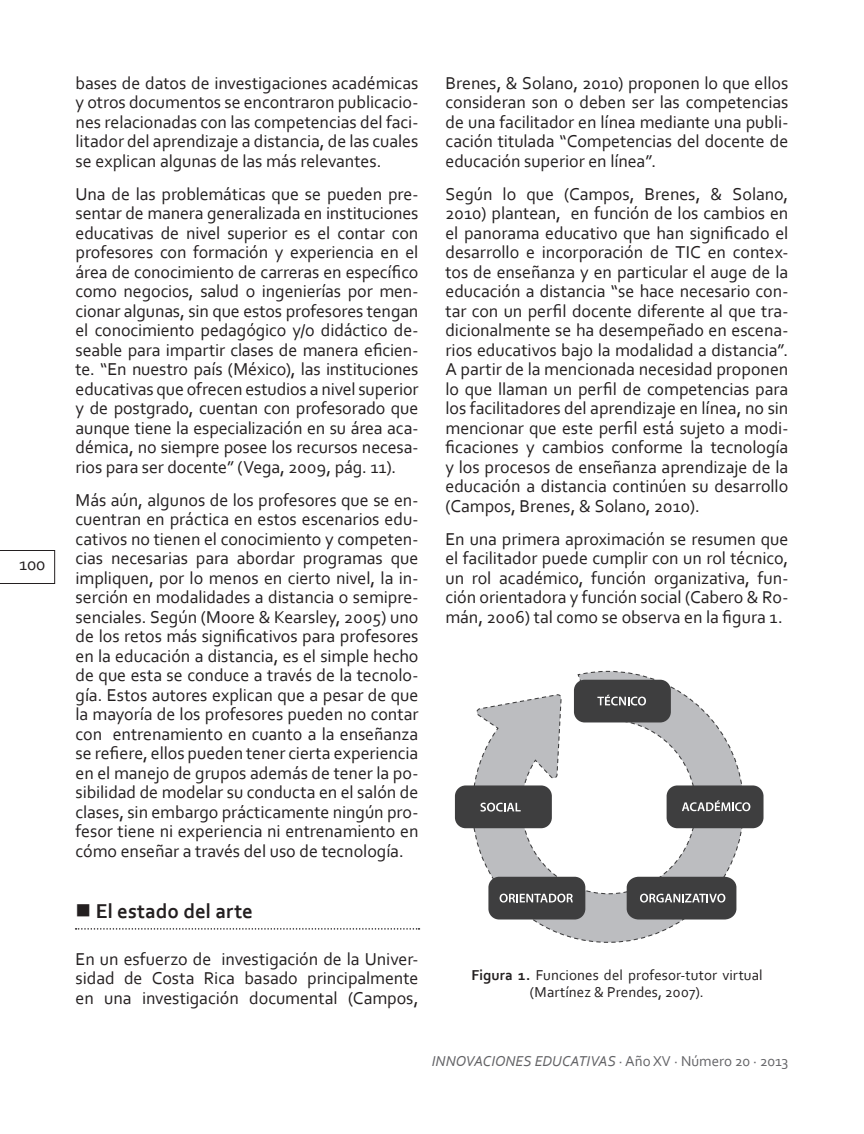
<style>
.page{position:relative;width:864px;height:1134px;background:#fff}
.page>*{position:absolute;margin:0;border:0;box-sizing:border-box;transform-origin:0 0}
.t1{font:700 21px "Corbel";letter-spacing:-.005em;color:#231f20}
.t2{font:18px/19.5px "Corbel";letter-spacing:-.005em;color:#231f20;text-align:justify}
.Pie_de_figura{font:15px/16.5px "Corbel";letter-spacing:.005em;color:#231f20;text-align:center}
.t3{font:italic 15px "Corbel";color:#636366}
.s1{font-weight:700}
.s2{font-style:normal}
</style>
<div class="page">
<svg style="left:0;top:550px;width:55px;height:34px"></svg>
<svg style="left:76px;top:928px;width:344px;height:2px"></svg>
<svg style="left:471px;top:670px;width:266px;height:273px"></svg>
<div style="left:455px;top:785px;width:97px;height:43px;background:#3e3e3f;border-radius:11px"></div>
<div style="left:488px;top:877px;width:97px;height:43px;background:#3e3e3f;border-radius:11px"></div>
<div style="left:627px;top:877px;width:109px;height:43px;background:#3e3e3f;border-radius:11px"></div>
<div style="left:667px;top:785px;width:97px;height:43px;background:#3e3e3f;border-radius:11px"></div>
<svg style="left:472px;top:673px;width:278px;height:230px"></svg>
<p class="t2" style="left:19px;top:554px;width:28px">100</p>
<p class="t2" style="left:76px;top:73px;width:344px">bases de datos de investigaciones académicas y otros documentos se encontraron publicacio&shy;nes relacionadas con las competencias del faci&shy;litador del aprendizaje a distancia, de las cuales se explican algunas de las más relevantes.</p>
<p class="t2" style="left:76px;top:184px;width:344px">Una de las problemáticas que se pueden pre&shy;sentar de manera generalizada en instituciones educativas de nivel superior es el contar con profesores con formación y experiencia en el área de conocimiento de carreras en específico como negocios, salud o ingenierías por men&shy;cionar algunas, sin que estos profesores tengan el conocimiento pedagógico y/o didáctico de&shy;seable para impartir clases de manera eficien&shy;te. “En nuestro país (México), las instituciones educativas que ofrecen estudios a nivel superior y de postgrado, cuentan con profesorado que aunque tiene la especialización en su área aca&shy;démica, no siempre posee los recursos necesa&shy;rios para ser docente” (Vega, 2009, pág. 11).</p>
<p class="t2" style="left:76px;top:490px;width:344px">Más aún, algunos de los profesores que se en&shy;cuentran en práctica en estos escenarios edu&shy;cativos no tienen el conocimiento y competen&shy;cias necesarias para abordar programas que impliquen, por lo menos en cierto nivel, la in&shy;serción en modalidades a distancia o semipre&shy;senciales. Según (Moore &amp; Kearsley, 2005) uno de los retos más significativos para profesores en la educación a distancia, es el simple hecho de que esta se conduce a través de la tecnolo&shy;gía. Estos autores explican que a pesar de que la mayoría de los profesores pueden no contar con entrenamiento en cuanto a la enseñanza se refiere, ellos pueden tener cierta experiencia en el manejo de grupos además de tener la po&shy;sibilidad de modelar su conducta en el salón de clases, sin embargo prácticamente ningún pro&shy;fesor tiene ni experiencia ni entrenamiento en cómo enseñar a través del uso de tecnología.</p>
<p class="t1" style="left:96px;top:898px;width:159px">El estado del arte</p>
<p class="t2" style="left:76px;top:949px;width:344px">En un esfuerzo de investigación de la Univer&shy;sidad de Costa Rica basado principalmente en una investigación documental (Campos,</p>
<p class="t2" style="left:446px;top:73px;width:344px">Brenes, &amp; Solano, 2010) proponen lo que ellos consideran son o deben ser las competencias de una facilitador en línea mediante una publi&shy;cación titulada “Competencias del docente de educación superior en línea”.</p>
<p class="t2" style="left:446px;top:184px;width:344px">Según lo que (Campos, Brenes, &amp; Solano, 2010) plantean, en función de los cambios en el panorama educativo que han significado el desarrollo e incorporación de TIC en contex&shy;tos de enseñanza y en particular el auge de la educación a distancia “se hace necesario con&shy;tar con un perfil docente diferente al que tra&shy;dicionalmente se ha desempeñado en escena&shy;rios educativos bajo la modalidad a distancia”.<br>A partir de la mencionada necesidad proponen lo que llaman un perfil de competencias para los facilitadores del aprendizaje en línea, no sin mencionar que este perfil está sujeto a modi&shy;ficaciones y cambios conforme la tecnología y los procesos de enseñanza aprendizaje de la educación a distancia continúen su desarrollo (Campos, Brenes, &amp; Solano, 2010).</p>
<p class="t2" style="left:446px;top:529px;width:344px">En una primera aproximación se resumen que el facilitador puede cumplir con un rol técnico, un rol académico, función organizativa, fun&shy;ción orientadora y función social (Cabero &amp; Ro&shy;mán, 2006) tal como se observa en la figura 1.</p>
<p class="Pie_de_figura" style="left:471px;top:966px;width:293px"><span class="s1">Figura 1.</span> Funciones del profesor-tutor virtual (Martínez &amp; Prendes, 2007).</p>
<p class="t3" style="left:432px;top:1051px;width:358px">INNOVACIONES EDUCATIVAS <span class="s2">· Año XV · Número 20 · 2013</span></p>
</div>
